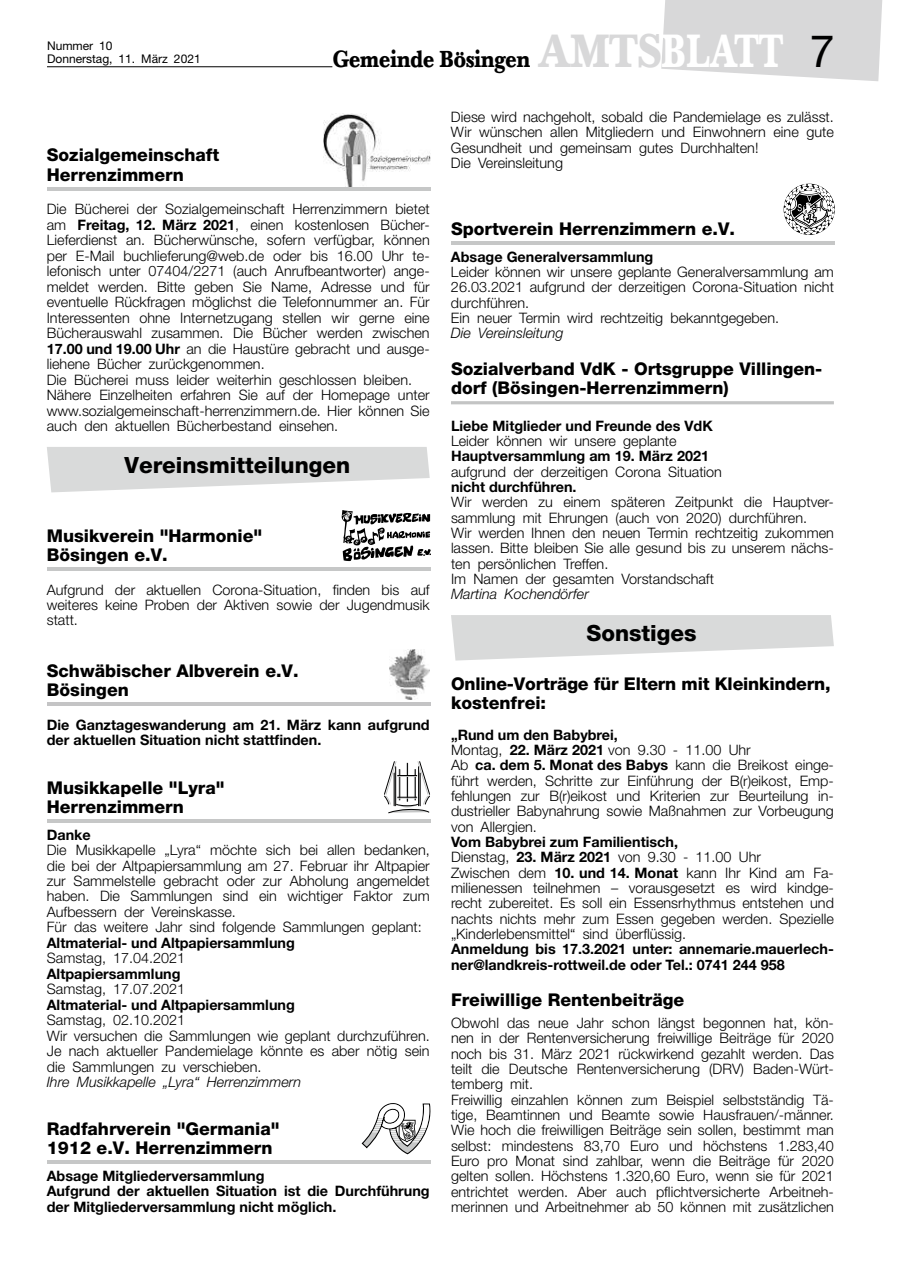
<style>
.page{position:relative;width:902px;height:1280px;background:#fff}
.page>*{position:absolute;margin:0;border:0;box-sizing:border-box;transform-origin:0 0}
.t1{font:700 22.8px "Baskerville BQ";color:#000;scale:.83 1}
.t2{font:800 22.35px "Helvetica Neue";color:#000}
.t3{font:800 17.55px/19.2px "Helvetica Neue";color:#000}
.t4{font:300 14.4px/15.3px "Helvetica Neue";color:#000}
.t5{font:700 14.4px/15.5px "Helvetica Neue";color:#000}
.t6{font:italic 300 14.4px "Helvetica Neue";color:#000}
.t7{font:12px/12.9px "Helvetica Neue";color:#000}
.s1{font-size:45.9px;color:#d8d8d9}
.s2{font-size:45.9px;color:#fff}
.s3{font-family:"Helvetica Neue";font-weight:400;font-size:44.7px}
.s4{font-weight:700}
</style>
<div class="page">
<svg style="left:661px;top:0;width:222px;height:81px;background:#dbdbdc"></svg>
<hr style="left:47px;top:66px;width:285px;height:1px;background:#000">
<img style="left:324px;top:113px;width:106px;height:74px">
<hr style="left:47px;top:187px;width:383px;height:3px;background:#c6c7c7">
<svg style="left:47px;top:447px;width:382px;height:45px"></svg>
<hr style="left:47px;top:567px;width:383px;height:4px;background:#c6c7c7">
<svg style="left:342px;top:510px;width:89px;height:51px"></svg>
<hr style="left:47px;top:703px;width:383px;height:3px;background:#c4c4c5">
<img style="left:389px;top:650px;width:41px;height:50px">
<svg style="left:384px;top:761px;width:46px;height:52px"></svg>
<hr style="left:47px;top:819px;width:383px;height:3px;background:#c6c7c7">
<svg style="left:361px;top:1103px;width:69px;height:52px"></svg>
<hr style="left:47px;top:1160px;width:383px;height:4px;background:#c6c7c7">
<hr style="left:451px;top:401px;width:382px;height:3px;background:#c3c4c4">
<svg style="left:783px;top:184px;width:51px;height:51px"></svg>
<hr style="left:451px;top:241px;width:383px;height:3px;background:#c6c7c7">
<svg style="left:451px;top:615px;width:382px;height:45px"></svg>
<p class="t7" style="left:47px;top:39px;width:155px">Nummer 10<br>Donnerstag, 11. März 2021</p>
<h1 class="t1" style="left:333px;top:44px;width:605px">Gemeinde Bösingen <span class="s1">AMTS</span><span class="s2">BLATT</span> <span class="s3">7</span></h1>
<p class="t3" style="left:47px;top:146px;width:174px">Sozialgemeinschaft<br>Herrenzimmern</p>
<p class="t4" style="left:47px;top:201px;width:384px">Die Bücherei der Sozialgemeinschaft Herrenzimmern bietet am <span class="s4">Freitag, 12. März 2021</span>, einen kostenlosen Bücher-Lieferdienst an. Bücherwünsche, sofern verfügbar, können per E-Mail buchlieferung@web.de oder bis 16.00 Uhr te&shy;lefonisch unter 07404/2271 (auch Anrufbeantworter) ange&shy;meldet werden. Bitte geben Sie Name, Adresse und für eventuelle Rückfragen möglichst die Telefonnummer an. Für Interessenten ohne Internetzugang stellen wir gerne eine Bücherauswahl zusammen. Die Bücher werden zwischen <span class="s4">17.00 und 19.00 Uhr</span> an die Haustüre gebracht und ausge&shy;liehene Bücher zurückgenommen.<br>Die Bücherei muss leider weiterhin geschlossen bleiben.<br>Nähere Einzelheiten erfahren Sie auf der Homepage unter www.sozialgemeinschaft-herrenzimmern.de. Hier können Sie auch den aktuellen Bücherbestand einsehen.</p>
<h2 class="t2" style="left:124px;top:451px;width:227px">Vereinsmitteilungen</h2>
<p class="t3" style="left:47px;top:526px;width:217px">Musikverein "Harmonie"<br>Bösingen e.V.</p>
<p class="t4" style="left:47px;top:581px;width:384px;text-align:justify">Aufgrund der aktuellen Corona-Situation, finden bis auf weiteres keine Proben der Aktiven sowie der Jugendmusik statt.</p>
<p class="t3" style="left:47px;top:661px;width:253px">Schwäbischer Albverein e.V.<br>Bösingen</p>
<p class="t5" style="left:47px;top:717px;width:384px">Die Ganztageswanderung am 21. März kann aufgrund der aktuellen Situation nicht stattfinden.</p>
<p class="t3" style="left:47px;top:778px;width:179px">Musikkapelle "Lyra"<br>Herrenzimmern</p>
<p class="t5" style="left:47px;top:826px;width:45px">Danke</p>
<p class="t4" style="left:47px;top:842px;width:384px">Die Musikkapelle „Lyra“ möchte sich bei allen bedanken, die bei der Altpapiersammlung am 27. Februar ihr Altpapier zur Sammelstelle gebracht oder zur Abholung angemeldet haben. Die Sammlungen sind ein wichtiger Faktor zum Aufbessern der Vereinskasse.<br>Für das weitere Jahr sind folgende Sammlungen geplant:</p>
<p class="t5" style="left:47px;top:935px;width:249px">Altmaterial- und Altpapiersammlung</p>
<p class="t4" style="left:47px;top:950px;width:140px">Samstag, 17.04.2021</p>
<p class="t5" style="left:47px;top:966px;width:135px">Altpapiersammlung</p>
<p class="t4" style="left:47px;top:981px;width:140px">Samstag, 17.07.2021</p>
<p class="t5" style="left:47px;top:996px;width:249px">Altmaterial- und Altpapiersammlung</p>
<p class="t4" style="left:47px;top:1012px;width:384px">Samstag, 02.10.2021<br>Wir versuchen die Sammlungen wie geplant durchzuführen.<br>Je nach aktueller Pandemielage könnte es aber nötig sein die Sammlungen zu verschieben.</p>
<p class="t6" style="left:47px;top:1073px;width:256px">Ihre Musikkapelle „Lyra“ Herrenzimmern</p>
<p class="t3" style="left:47px;top:1119px;width:234px">Radfahrverein "Germania"<br>1912 e.V. Herrenzimmern</p>
<p class="t5" style="left:47px;top:1168px;width:384px">Absage Mitgliederversammlung<br>Aufgrund der aktuellen Situation ist die Durchführung der Mitgliederversammlung nicht möglich.</p>
<p class="t4" style="left:451px;top:109px;width:384px">Diese wird nachgeholt, sobald die Pandemielage es zulässt.<br>Wir wünschen allen Mitgliedern und Einwohnern eine gute Gesundheit und gemeinsam gutes Durchhalten!<br>Die Vereinsleitung</p>
<p class="t3" style="left:451px;top:219px;width:285px">Sportverein Herrenzimmern e.V.</p>
<p class="t5" style="left:451px;top:248px;width:204px">Absage Generalversammlung</p>
<p class="t4" style="left:451px;top:264px;width:384px">Leider können wir unsere geplante Generalversammlung am 26.03.2021 aufgrund der derzeitigen Corona-Situation nicht durchführen.<br>Ein neuer Termin wird rechtzeitig bekanntgegeben.</p>
<p class="t6" style="left:451px;top:325px;width:114px">Die Vereinsleitung</p>
<p class="t3" style="left:451px;top:359px;width:373px">Sozialverband VdK - Ortsgruppe Villingen&shy;dorf (Bösingen-Herrenzimmern)</p>
<p class="t5" style="left:451px;top:417px;width:263px">Liebe Mitglieder und Freunde des VdK</p>
<p class="t4" style="left:451px;top:433px;width:227px">Leider können wir unsere geplante</p>
<p class="t5" style="left:451px;top:448px;width:259px">Hauptversammlung am 19. März 2021</p>
<p class="t4" style="left:451px;top:463px;width:272px">aufgrund der derzeitigen Corona Situation</p>
<p class="t5" style="left:451px;top:479px;width:127px">nicht durchführen.</p>
<p class="t4" style="left:451px;top:494px;width:384px">Wir werden zu einem späteren Zeitpunkt die Hauptver&shy;sammlung mit Ehrungen (auch von 2020) durchführen.<br>Wir werden Ihnen den neuen Termin rechtzeitig zukommen lassen. Bitte bleiben Sie alle gesund bis zu unserem nächs&shy;ten persönlichen Treffen.<br>Im Namen der gesamten Vorstandschaft</p>
<p class="t6" style="left:451px;top:586px;width:139px">Martina Kochendörfer</p>
<h2 class="t2" style="left:586px;top:619px;width:112px">Sonstiges</h2>
<p class="t3" style="left:451px;top:674px;width:381px">Online-Vorträge für Eltern mit Kleinkindern, kostenfrei:</p>
<p class="t4" style="left:451px;top:727px;width:384px"><span class="s4">„Rund um den Babybrei,<br></span>Montag, <span class="s4">22. März 2021</span> von 9.30 - 11.00 Uhr<br>Ab <span class="s4">ca. dem 5. Monat des Babys</span> kann die Breikost einge&shy;führt werden, Schritte zur Einführung der B(r)eikost, Emp&shy;fehlungen zur B(r)eikost und Kriterien zur Beurteilung in&shy;dustrieller Babynahrung sowie Maßnahmen zur Vorbeugung von Allergien.</p>
<p class="t4" style="left:451px;top:834px;width:384px"><span class="s4">Vom Babybrei zum Familientisch,<br></span>Dienstag, <span class="s4">23. März 2021</span> von 9.30 - 11.00 Uhr<br>Zwischen dem <span class="s4">10. und 14. Monat</span> kann Ihr Kind am Fa&shy;milienessen teilnehmen – vorausgesetzt es wird kindge&shy;recht zubereitet. Es soll ein Essensrhythmus entstehen und nachts nichts mehr zum Essen gegeben werden. Spezielle „Kinderlebensmittel“ sind überflüssig.</p>
<p class="t5" style="left:451px;top:941px;width:384px">Anmeldung bis 17.3.2021 unter: annemarie.mauerlech&shy;ner@landkreis-rottweil.de oder Tel.: 0741 244 958</p>
<p class="t3" style="left:451px;top:990px;width:235px">Freiwillige Rentenbeiträge</p>
<p class="t4" style="left:451px;top:1015px;width:384px">Obwohl das neue Jahr schon längst begonnen hat, kön&shy;nen in der Rentenversicherung freiwillige Beiträge für 2020 noch bis 31. März 2021 rückwirkend gezahlt werden. Das teilt die Deutsche Rentenversicherung (DRV) Baden-Würt&shy;temberg mit.<br>Freiwillig einzahlen können zum Beispiel selbstständig Tä&shy;tige, Beamtinnen und Beamte sowie Hausfrauen/-männer.<br>Wie hoch die freiwilligen Beiträge sein sollen, bestimmt man selbst: mindestens 83,70 Euro und höchstens 1.283,40<br>Euro pro Monat sind zahlbar, wenn die Beiträge für 2020 gelten sollen. Höchstens 1.320,60 Euro, wenn sie für 2021 entrichtet werden. Aber auch pflichtversicherte Arbeitneh&shy;merinnen und Arbeitnehmer ab 50 können mit zusätzlichen</p>
</div>
